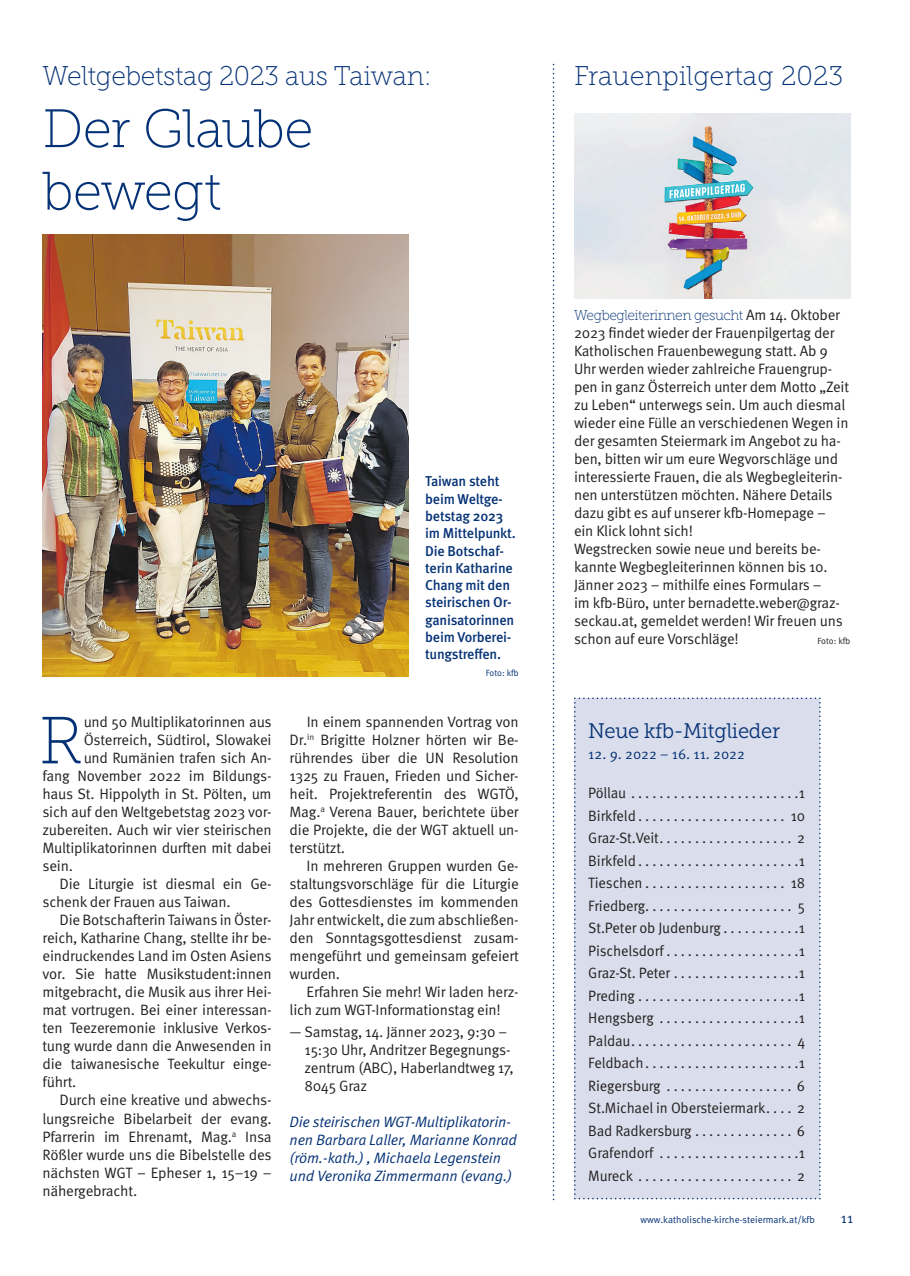
<style>
.page{position:relative;width:910px;height:1276px;background:#fff}
.page>*{position:absolute;margin:0;border:0;box-sizing:border-box;transform-origin:0 0}
.t1{font:66.45px "Museo Slab 100";color:#053276}
.t2{font:54px/62.6px "Museo Slab 100";letter-spacing:-.02em;color:#053276}
.t3{font:27px "Museo Slab 100";letter-spacing:-.01em;color:#053276}
.t4{font:21px "Museo Slab 300";letter-spacing:-.01em;color:#053276;scale:.96 1}
.t5{font:15px/18px "Meta OT Norm";letter-spacing:-.015em;color:#231f20}
.t6{font:15px/22.5px "Meta OT Norm";letter-spacing:-.015em;color:#231f20;text-align:justify;scale:.96 1}
.t7{font:15px/18px "Meta OT Norm Ita";letter-spacing:-.015em;color:#053276}
.t8{font:500 14.25px/17.2px "Meta OT";letter-spacing:-.015em;color:#053276}
.t9{font:14.25px "Museo Slab 100";letter-spacing:-.03em;color:#053276}
.t10{font:14.25px "Meta OT Norm";color:#053276}
.t11{font:14.25px "Meta Normal";color:#053276}
.t12{font:9.75px "Meta Normal";color:#053276}
.t13{font:9px "Meta OT Norm";letter-spacing:-.005em;color:#053276}
.t14{font:9px "Meta OT Norm";letter-spacing:-.005em;color:#231f20}
.s1{font-family:"Meta OT Norm";font-size:15px;color:#231f20}
</style>
<div class="page">
<img style="left:43px;top:234px;width:365px;height:442px">
<div style="left:574px;top:697px;width:247px;height:502px;background:#daddeb"></div>
<img style="left:574px;top:114px;width:276px;height:185px">
<img style="left:553px;top:69px;width:2px;height:1132px">
<svg style="left:553px;top:64px;width:1px;height:1136px"></svg>
<h3 class="t3" style="left:43px;top:61px;width:391px">Weltgebetstag 2023 aus Taiwan:</h3>
<h2 class="t2" style="left:43px;top:98px;width:272px">Der Glaube bewegt</h2>
<h1 class="t1" style="left:39px;top:705px;width:45px">R</h1>
<p class="t5" style="left:84px;top:713px;width:190px">und 50 Multiplikatorinnen aus</p>
<p class="t5" style="left:84px;top:731px;width:189px">Österreich, Südtirol, Slowakei</p>
<p class="t5" style="left:84px;top:749px;width:189px">und Rumänien trafen sich An-</p>
<p class="t5" style="left:43px;top:767px;width:231px">fang November 2022 im Bildungs-</p>
<p class="t5" style="left:43px;top:785px;width:231px">haus St. Hippolyth in St. Pölten, um</p>
<p class="t5" style="left:43px;top:803px;width:231px">sich auf den Weltgebetstag 2023 vor-</p>
<p class="t5" style="left:43px;top:821px;width:231px">zubereiten. Auch wir vier steirischen</p>
<p class="t5" style="left:43px;top:839px;width:231px">Multiplikatorinnen durften mit dabei</p>
<p class="t5" style="left:43px;top:857px;width:32px">sein.</p>
<p class="t5" style="left:60px;top:875px;width:214px">Die Liturgie ist diesmal ein Ge-</p>
<p class="t5" style="left:43px;top:893px;width:190px">schenk der Frauen aus Taiwan.</p>
<p class="t5" style="left:60px;top:911px;width:214px">Die Botschafterin Taiwans in Öster-</p>
<p class="t5" style="left:43px;top:929px;width:231px">reich, Katharine Chang, stellte ihr be-</p>
<p class="t5" style="left:43px;top:947px;width:231px">eindruckendes Land im Osten Asiens</p>
<p class="t5" style="left:43px;top:965px;width:231px">vor. Sie hatte Musikstudent:innen</p>
<p class="t5" style="left:43px;top:983px;width:231px">mitgebracht, die Musik aus ihrer Hei-</p>
<p class="t5" style="left:43px;top:1001px;width:231px">mat vortrugen. Bei einer interessan-</p>
<p class="t5" style="left:43px;top:1019px;width:231px">ten Teezeremonie inklusive Verkos-</p>
<p class="t5" style="left:43px;top:1037px;width:231px">tung wurde dann die Anwesenden in</p>
<p class="t5" style="left:43px;top:1055px;width:231px">die taiwanesische Teekultur einge-</p>
<p class="t5" style="left:43px;top:1073px;width:36px">führt.</p>
<p class="t5" style="left:60px;top:1091px;width:214px">Durch eine kreative und abwechs-</p>
<p class="t5" style="left:43px;top:1109px;width:231px">lungsreiche Bibelarbeit der evang.</p>
<p class="t5" style="left:43px;top:1127px;width:231px">Pfarrerin im Ehrenamt, Mag.<sup>a</sup> Insa</p>
<p class="t5" style="left:43px;top:1145px;width:231px">Rößler wurde uns die Bibelstelle des</p>
<p class="t5" style="left:43px;top:1163px;width:231px">nächsten WGT – Epheser 1, 15–19 –</p>
<p class="t5" style="left:43px;top:1181px;width:96px">nähergebracht.</p>
<p class="t8" style="left:425px;top:473px;width:92px">Taiwan steht beim Weltge&shy;betstag 2023 im Mittelpunkt.<br>Die Botschaf&shy;terin Katharine<br>Chang mit den steirischen Or&shy;ganisatorinnen beim Vorberei&shy;tungstreffen.</p>
<p class="t13" style="left:486px;top:668px;width:35px">Foto: kfb</p>
<p class="t5" style="left:290px;top:713px;width:231px;text-align:justify;text-indent:17px">In einem spannenden Vortrag von Dr.<sup>in</sup> Brigitte Holzner hörten wir Be&shy;rührendes über die UN Resolution 1325 zu Frauen, Frieden und Sicher&shy;heit. Projektreferentin des WGTÖ, Mag.<sup>a</sup> Verena Bauer, berichtete über die Projekte, die der WGT aktuell un&shy;terstützt.</p>
<p class="t5" style="left:290px;top:857px;width:231px;text-align:justify;text-indent:17px">In mehreren Gruppen wurden Ge&shy;staltungsvorschläge für die Liturgie des Gottesdienstes im kommenden Jahr entwickelt, die zum abschließen&shy;den Sonntagsgottesdienst zusam&shy;mengeführt und gemeinsam gefeiert wurden.</p>
<p class="t5" style="left:290px;top:983px;width:231px;text-indent:17px">Erfahren Sie mehr! Wir laden herz&shy;lich zum WGT-Informationstag ein!</p>
<p class="t5" style="left:305px;top:1023px;width:211px;text-indent:-15px">— Samstag, 14. Jänner 2023, 9:30 –<br>15:30 Uhr, Andritzer Begegnungs&shy;zentrum (ABC), Haberlandtweg 17,<br>8045 Graz</p>
<p class="t7" style="left:290px;top:1113px;width:229px">Die steirischen WGT-Multiplikatorin&shy;nen Barbara Laller, Marianne Konrad (röm.-kath.) , Michaela Legenstein und Veronika Zimmermann (evang.)</p>
<h3 class="t3" style="left:574px;top:61px;width:271px">Frauenpilgertag 2023</h3>
<p class="t9" style="left:574px;top:307px;width:267px">Wegbegleiterinnen gesucht <span class="s1">Am 14. Oktober</span></p>
<p class="t5" style="left:574px;top:324px;width:277px">2023 findet wieder der Frauenpilgertag der Katholischen Frauenbewegung statt. Ab 9<br>Uhr werden wieder zahlreiche Frauengrup&shy;pen in ganz Österreich unter dem Motto „Zeit zu Leben“ unterwegs sein. Um auch diesmal wieder eine Fülle an verschiedenen Wegen in der gesamten Steiermark im Angebot zu ha&shy;ben, bitten wir um eure Wegvorschläge und interessierte Frauen, die als Wegbegleiterin&shy;nen unterstützen möchten. Nähere Details dazu gibt es auf unserer kfb-Homepage –<br>ein Klick lohnt sich!<br>Wegstrecken sowie neue und bereits be&shy;kannte Wegbegleiterinnen können bis 10.<br>Jänner 2023 – mithilfe eines Formulars –<br>im kfb-Büro, unter bernadette.weber@graz&shy;seckau.at, gemeldet werden! Wir freuen uns schon auf eure Vorschläge!</p>
<p class="t14" style="left:817px;top:635px;width:35px">Foto: kfb</p>
<h3 class="t4" style="left:588px;top:719px;width:201px">Neue kfb-Mitglieder</h3>
<p class="t10" style="left:588px;top:745px;width:158px">12. 9. 2022 – 16. 11. 2022</p>
<p class="t6" style="left:588px;top:782px;width:227px">Pöllau . . . . . . . . . . . . . . . . . . . . . . . .1<br>Birkfeld . . . . . . . . . . . . . . . . . . . . . 10<br>Graz-St.Veit . . . . . . . . . . . . . . . . . . . 2<br>Birkfeld . . . . . . . . . . . . . . . . . . . . . . .1<br>Tieschen . . . . . . . . . . . . . . . . . . . . 18<br>Friedberg . . . . . . . . . . . . . . . . . . . . . 5<br>St.Peter ob Judenburg . . . . . . . . . . .1<br>Pischelsdorf . . . . . . . . . . . . . . . . . . .1<br>Graz-St. Peter . . . . . . . . . . . . . . . . . .1<br>Preding . . . . . . . . . . . . . . . . . . . . . . .1<br>Hengsberg . . . . . . . . . . . . . . . . . . . .1<br>Paldau . . . . . . . . . . . . . . . . . . . . . . . 4<br>Feldbach . . . . . . . . . . . . . . . . . . . . . .1<br>Riegersburg . . . . . . . . . . . . . . . . . . 6<br>St.Michael in Obersteiermark . . . . 2<br>Bad Radkersburg . . . . . . . . . . . . . . 6<br>Grafendorf . . . . . . . . . . . . . . . . . . . .1<br>Mureck . . . . . . . . . . . . . . . . . . . . . . 2</p>
<p class="t12" style="left:640px;top:1213px;width:176px">www.katholische-kirche-steiermark.at/kfb</p>
<p class="t11" style="left:841px;top:1209px;width:14px">11</p>
</div>
